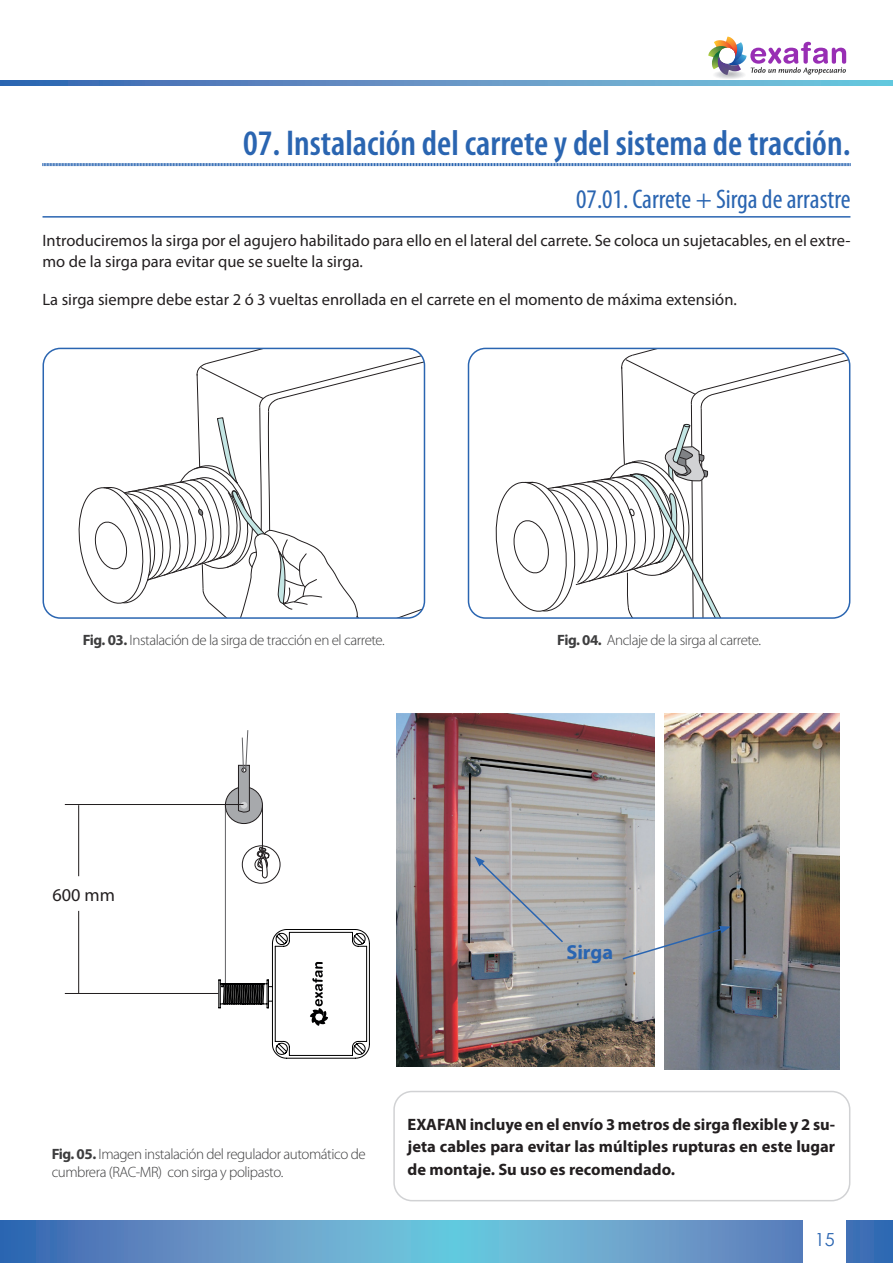
<style>
.page{position:relative;width:893px;height:1263px;background:#fff}
.page>*{position:absolute;margin:0;border:0;box-sizing:border-box;transform-origin:0 0}
._01__Titulos__Nivel{font:600 condensed 36px "Myriad Pro";color:#2a65b1}
._01__Titulos__Nivel-2{font:condensed 27px "Myriad Pro";color:#2a65b1}
._01__Notas_dentro_de{font:700 20.25px "Myriad Pro";color:#2a65b1}
.t1{font:18.15px "Myriad Pro";color:#231f20}
.t2{font:18px "Century Gothic";color:#2a65b1}
._01__Normal{font:16.5px/21px "Myriad Pro";color:#231f20}
._01__Normal-2{font:700 16.5px/22.5px "Myriad Pro";color:#231f20;text-align:justify}
._02__Pies_de_imágene{font:300 15px/18px "Myriad Pro";letter-spacing:-.03em;color:#3e3e3f}
.s1{font-weight:700}
</style>
<div class="page">
<svg style="left:1px;top:1220px;width:892px;height:43px;background:#609ac8"></svg>
<svg style="left:1px;top:81px;width:892px;height:4px;background:#5e96c6"></svg>
<div style="left:714px;top:71px;width:31px;height:8px;background:#f5f5f6;border-radius:50%"></div>
<div style="left:716px;top:71px;width:27px;height:7px;background:#eeeeef;border-radius:50%"></div>
<div style="left:716px;top:71px;width:26px;height:7px;background:#ececee;border-radius:50%"></div>
<div style="left:717px;top:71px;width:25px;height:7px;background:#e6e7e9;border-radius:50%"></div>
<div style="left:718px;top:72px;width:23px;height:6px;background:#e1e2e4;border-radius:50%"></div>
<div style="left:719px;top:72px;width:21px;height:5px;background:#dddee0;border-radius:50%"></div>
<div style="left:721px;top:72px;width:17px;height:5px;background:#d5d6d8;border-radius:50%"></div>
<svg style="left:708px;top:37px;width:138px;height:39px"></svg>
<div style="left:804px;top:1218px;width:42px;height:45px;background:#fff"></div>
<hr style="left:0;top:1220px;width:1px;height:43px;background:#2a65b1">
<hr style="left:225px;top:804px;width:1px;height:194px;background:#636366">
<div style="left:225px;top:787px;width:37px;height:36px;background:#a7a9ac;border-radius:50%"></div>
<div style="left:225px;top:786px;width:38px;height:38px;border:1px solid #231f20;border-radius:50%"></div>
<svg style="left:238px;top:730px;width:12px;height:83px"></svg>
<hr style="left:65px;top:804px;width:178px;height:1px;background:#231f20">
<hr style="left:65px;top:993px;width:153px;height:1px;background:#231f20">
<hr style="left:78px;top:805px;width:1px;height:71px;background:#231f20">
<hr style="left:78px;top:911px;width:1px;height:82px;background:#231f20">
<svg style="left:242px;top:845px;width:39px;height:39px"></svg>
<hr style="left:262px;top:805px;width:1px;height:44px;background:#231f20">
<svg style="left:218px;top:929px;width:152px;height:130px"></svg>
<svg style="left:78px;top:348px;width:346px;height:268px"></svg>
<div style="left:43px;top:348px;width:382px;height:271px;border:2px solid #2a65b1;border-radius:17px"></div>
<svg style="left:495px;top:348px;width:355px;height:268px"></svg>
<div style="left:468px;top:348px;width:382px;height:271px;border:2px solid #2a65b1;border-radius:17px"></div>
<svg style="left:42px;top:163px;width:809px;height:4px"></svg>
<hr style="left:43px;top:216px;width:807px;height:2px;background:#2a65b1">
<div style="left:393px;top:1091px;width:457px;height:110px;border:2px solid #d1d2d4;border-radius:18px"></div>
<img style="left:396px;top:713px;width:258px;height:354px">
<img style="left:664px;top:713px;width:176px;height:356px">
<svg style="left:475px;top:856px;width:90px;height:88px;background:#aeaeb0"></svg>
<svg style="left:621px;top:926px;width:109px;height:35px;background:#8f959d"></svg>
<p class="_01__Titulos__Nivel" style="left:243px;top:123px;width:609px">07. Instalación del carrete y del sistema de tracción.</p>
<p class="_01__Titulos__Nivel-2" style="left:576px;top:182px;width:276px">07.01. Carrete + Sirga de arrastre</p>
<p class="_01__Normal" style="left:43px;top:229px;width:809px">Introduciremos la sirga por el agujero habilitado para ello en el lateral del carrete. Se coloca un sujetacables, en el extre&shy;mo de la sirga para evitar que se suelte la sirga.</p>
<p class="_01__Normal" style="left:43px;top:288px;width:696px">La sirga siempre debe estar 2 ó 3 vueltas enrollada en el carrete en el momento de máxima extensión.</p>
<p class="_02__Pies_de_imágene" style="left:83px;top:631px;width:304px"><span class="s1">Fig. 03.</span> Instalación de la sirga de tracción en el carrete.</p>
<p class="_02__Pies_de_imágene" style="left:557px;top:631px;width:205px"><span class="s1">Fig. 04.</span> Anclaje de la sirga al carrete.</p>
<p class="t1" style="left:53px;top:884px;width:64px">600 mm</p>
<p class="_01__Notas_dentro_de" style="left:566px;top:939px;width:48px">Sirga</p>
<p class="_02__Pies_de_imágene" style="left:52px;top:1145px;width:315px"><span class="s1">Fig. 05.</span> Imagen instalación del regulador automático de cumbrera (RAC-MR) con sirga y polipasto.</p>
<p class="_01__Normal-2" style="left:408px;top:1112px;width:429px">EXAFAN incluye en el envío 3 metros de sirga flexible y 2 su&shy;jeta cables para evitar las múltiples rupturas en este lugar de montaje. Su uso es recomendado.</p>
<p class="t2" style="left:815px;top:1227px;width:21px">15</p>
</div>
